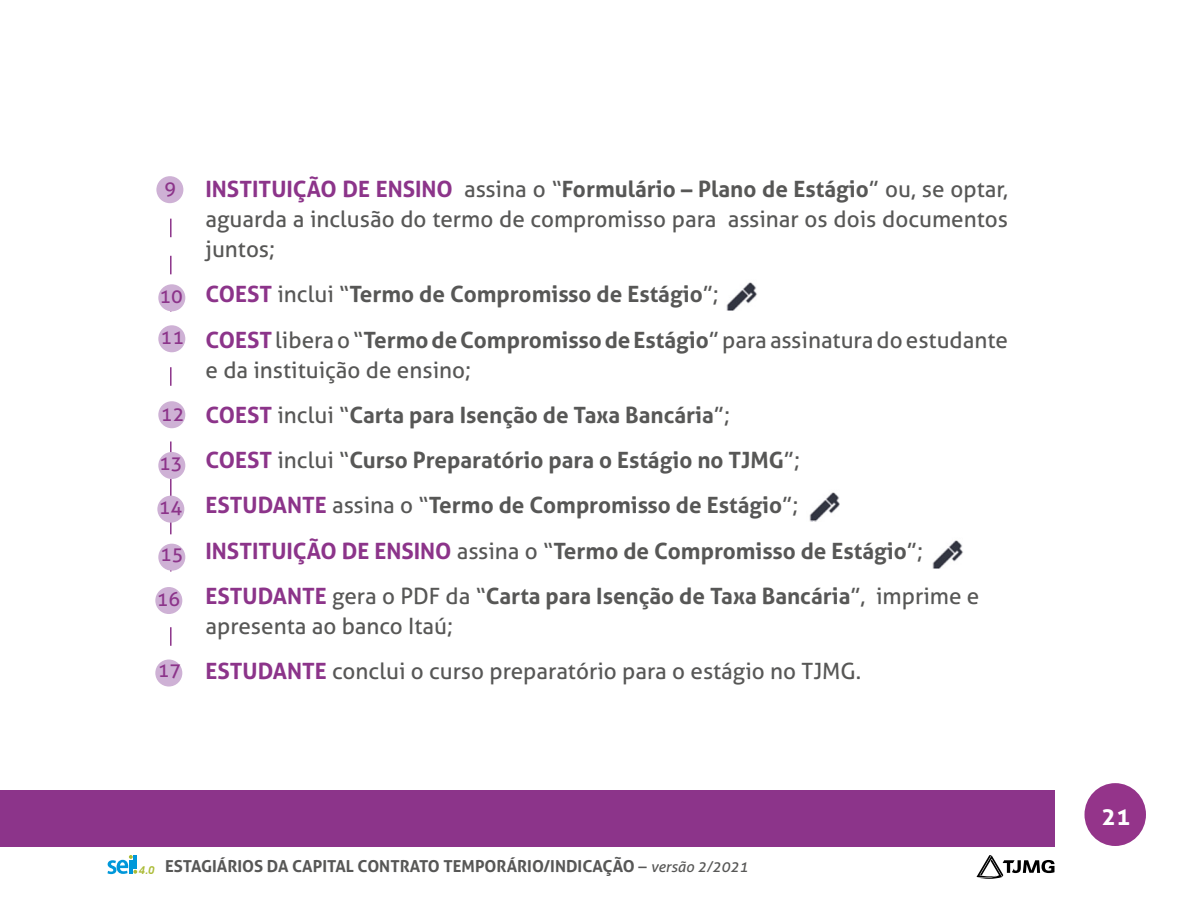
<style>
.page{position:relative;width:1200px;height:900px;background:#fff}
.page>*{position:absolute;margin:0;border:0;box-sizing:border-box;transform-origin:0 0}
.t1{font:700 24px "Aller";color:#fff}
.t2{font:700 22.5px/45.2px "Aller";color:#575756}
.t3{font:22.5px/30.2px "Aller";color:#575756;text-align:justify}
.t4{font:19.5px/41px "Aller";color:#8c348a}
.t5{font:700 16.5px "Aller";color:#575756}
.s1{font-weight:700;color:#8c348a}
.s2{font-weight:700}
.s3{color:#8c348a}
.s4{font-weight:400}
.s5{font-weight:400;font-style:italic;font-size:15px}
</style>
<div class="page">
<div style="left:1084px;top:783px;width:62px;height:63px;background:#94348a;border-radius:50%"></div>
<svg style="left:976px;top:855px;width:79px;height:24px"></svg>
<svg style="left:107px;top:855px;width:30px;height:19px"></svg>
<div style="left:0;top:790px;width:1054px;height:57px;background:#8c348a"></div>
<img style="left:726px;top:282px;width:31px;height:29px">
<img style="left:809px;top:492px;width:31px;height:29px">
<img style="left:932px;top:540px;width:31px;height:29px">
<svg style="left:170px;top:203px;width:2px;height:457px"></svg>
<div style="left:158px;top:284px;width:27px;height:27px;background:#ceb1d5;border-radius:50%"></div>
<div style="left:158px;top:325px;width:27px;height:27px;background:#ceb1d5;border-radius:50%"></div>
<div style="left:158px;top:401px;width:27px;height:27px;background:#ceb1d5;border-radius:50%"></div>
<div style="left:158px;top:452px;width:27px;height:27px;background:#ceb1d5;border-radius:50%"></div>
<div style="left:157px;top:496px;width:27px;height:27px;background:#ceb1d5;border-radius:50%"></div>
<div style="left:158px;top:544px;width:27px;height:27px;background:#ceb1d5;border-radius:50%"></div>
<div style="left:155px;top:587px;width:27px;height:27px;background:#ceb1d5;border-radius:50%"></div>
<div style="left:155px;top:660px;width:27px;height:27px;background:#ceb1d5;border-radius:50%"></div>
<div style="left:156px;top:176px;width:27px;height:27px;background:#ceb1d5;border-radius:50%"></div>
<p class="t4" style="left:164px;top:167px;width:13px">9</p>
<p class="t4" style="left:160px;top:276px;width:26px">10<br>11</p>
<p class="t4" style="left:161px;top:393px;width:25px">12</p>
<p class="t4" style="left:159px;top:442px;width:25px">13</p>
<p class="t4" style="left:159px;top:486px;width:25px">14</p>
<p class="t4" style="left:160px;top:534px;width:25px">15</p>
<p class="t4" style="left:157px;top:578px;width:25px">16</p>
<p class="t4" style="left:158px;top:649px;width:25px">17</p>
<p class="t3" style="left:206px;top:174px;width:804px"><span class="s1">INSTITUIÇÃO DE ENSINO</span> assina o “<span class="s2">Formulário – Plano de Estágio</span>” ou, se optar, aguarda a inclusão do termo de compromisso para assinar os dois documentos juntos;</p>
<p class="t2" style="left:206px;top:272px;width:804px"><span class="s3">COEST</span> <span class="s4">inclui “</span>Termo de Compromisso de Estágio<span class="s4">”;<br></span><span class="s3">COEST</span><span class="s4">libera o “</span>Termo de Compromisso de Estágio<span class="s4">” para assinatura do estudante</span></p>
<p class="t2" style="left:206px;top:347px;width:775px"><span class="s4">e da instituição de ensino;<br></span><span class="s3">COEST</span> <span class="s4">inclui “</span>Carta para Isenção de Taxa Bancária<span class="s4">”;<br></span><span class="s3">COEST</span> <span class="s4">inclui “</span>Curso Preparatório para o Estágio no TJMG<span class="s4">”;<br></span><span class="s3">ESTUDANTE</span> <span class="s4">assina o “</span>Termo de Compromisso de Estágio<span class="s4">”;<br></span><span class="s3">INSTITUIÇÃO DE ENSINO</span> <span class="s4">assina o “</span>Termo de Compromisso de Estágio<span class="s4">”; </span><span class="s3">ESTUDANTE</span> <span class="s4">gera o PDF da “</span>Carta para Isenção de Taxa Bancária<span class="s4">”, imprime e</span></p>
<p class="t3" style="left:206px;top:603px;width:657px;line-height:45.2px">apresenta ao banco Itaú;<br><span class="s1">ESTUDANTE</span> conclui o curso preparatório para o estágio no TJMG.</p>
<p class="t5" style="left:139px;top:856px;width:611px"><sub>4.0</sub> ESTAGIÁRIOS DA CAPITAL CONTRATO TEMPORÁRIO/INDICAÇÃO <span class="s4">–</span> <span class="s5">versão 2/2021</span></p>
<p class="t1" style="left:1102px;top:801px;width:30px">21</p>
</div>
